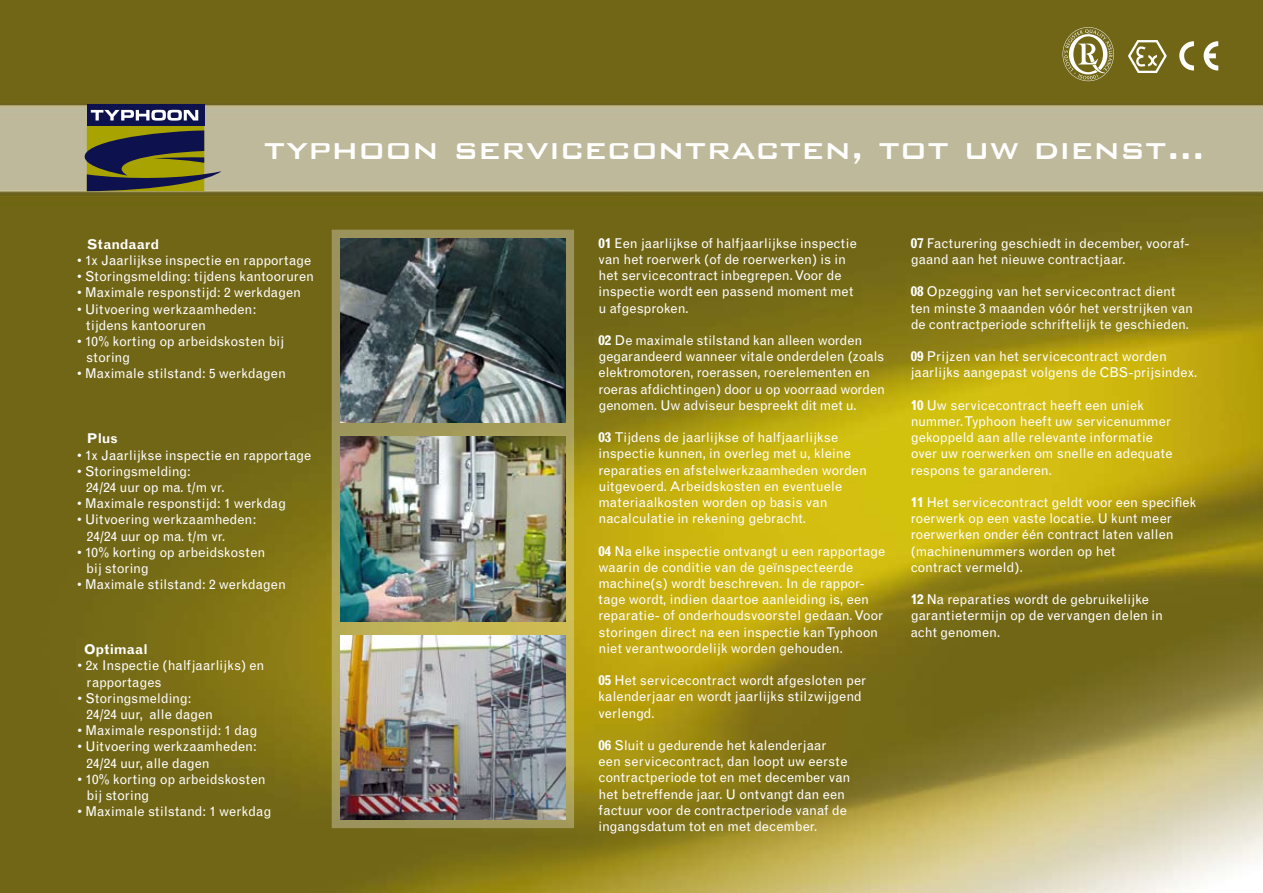
<style>
.page{position:relative;width:1263px;height:893px;background:#fff}
.page>*{position:absolute;margin:0;border:0;box-sizing:border-box;transform-origin:0 0}
.t1{font:500 37.5px "Bank Gothic";color:#fff}
.t2{font:13.5px/16.2px "Grotesque";color:#fff}
.t3{font:700 13.5px "Grotesque";letter-spacing:.005em;color:#fff}
.s1{font-weight:700}
</style>
<div class="page">
<img style="left:0;top:0;width:1263px;height:893px">
<svg style="left:1062px;top:27px;width:52px;height:54px"></svg>
<svg style="left:1128px;top:40px;width:39px;height:33px"></svg>
<svg style="left:1179px;top:41px;width:15px;height:30px"></svg>
<svg style="left:1204px;top:41px;width:14px;height:30px"></svg>
<div style="left:87px;top:104px;width:117px;height:22px;background:#0d124e"></div>
<svg style="left:70px;top:110px;width:152px;height:81px;background:#6c6c51"></svg>
<svg style="left:332px;top:230px;width:242px;height:598px;background:#aaa059"></svg>
<img style="left:340px;top:238px;width:226px;height:184px">
<img style="left:340px;top:437px;width:226px;height:184px">
<img style="left:340px;top:635px;width:226px;height:185px">
<h1 class="t1" style="left:264px;top:120px;width:942px">typhoon servicecontracten, tot uw dienst…</h1>
<p class="t3" style="left:87px;top:236px;width:74px">Standaard</p>
<p class="t2" style="left:77px;top:252px;width:236px">• 1x Jaarlijkse inspectie en rapportage</p>
<p class="t2" style="left:77px;top:269px;width:238px">• Storingsmelding: tijdens kantooruren</p>
<p class="t2" style="left:77px;top:285px;width:225px">• Maximale responstijd: 2 werkdagen</p>
<p class="t2" style="left:86px;top:301px;width:172px;text-indent:-9px">• Uitvoering werkzaamheden: tijdens kantooruren</p>
<p class="t2" style="left:86px;top:333px;width:200px;text-indent:-9px">• 10% korting op arbeidskosten bij storing</p>
<p class="t2" style="left:77px;top:366px;width:210px">• Maximale stilstand: 5 werkdagen</p>
<p class="t3" style="left:87px;top:431px;width:32px">Plus</p>
<p class="t2" style="left:77px;top:447px;width:236px">• 1x Jaarlijkse inspectie en rapportage</p>
<p class="t2" style="left:86px;top:463px;width:140px;text-indent:-9px">• Storingsmelding:<br>24/24 uur op ma. t/m vr.</p>
<p class="t2" style="left:77px;top:495px;width:210px">• Maximale responstijd: 1 werkdag</p>
<p class="t2" style="left:87px;top:512px;width:171px;text-indent:-10px">• Uitvoering werkzaamheden:<br>24/24 uur op ma. t/m vr.</p>
<p class="t2" style="left:86px;top:544px;width:181px;text-indent:-9px">• 10% korting op arbeidskosten bij storing</p>
<p class="t2" style="left:77px;top:576px;width:210px">• Maximale stilstand: 2 werkdagen</p>
<p class="t3" style="left:84px;top:641px;width:65px">Optimaal</p>
<p class="t2" style="left:87px;top:658px;width:179px;text-indent:-9px">• 2x Inspectie (halfjaarlijks) en rapportages</p>
<p class="t2" style="left:87px;top:690px;width:128px;text-indent:-9px">• Storingsmelding:<br>24/24 uur, alle dagen</p>
<p class="t2" style="left:78px;top:722px;width:181px">• Maximale responstijd: 1 dag</p>
<p class="t2" style="left:87px;top:739px;width:172px;text-indent:-9px">• Uitvoering werkzaamheden:<br>24/24 uur, alle dagen</p>
<p class="t2" style="left:87px;top:771px;width:181px;text-indent:-9px">• 10% korting op arbeidskosten bij storing</p>
<p class="t2" style="left:78px;top:803px;width:195px">• Maximale stilstand: 1 werkdag</p>
<p class="t2" style="left:598px;top:235px;width:260px"><span class="s1">01</span> Een jaarlijkse of halfjaarlijkse inspectie van het roerwerk (of de roerwerken) is in het servicecontract inbegrepen. Voor de inspectie wordt een passend moment met u afgesproken.</p>
<p class="t2" style="left:598px;top:332px;width:288px"><span class="s1">02</span> De maximale stilstand kan alleen worden gegarandeerd wanneer vitale onderdelen (zoals elektromotoren, roerassen, roerelementen en roeras afdichtingen) door u op voorraad worden genomen. Uw adviseur bespreekt dit met u.</p>
<p class="t2" style="left:598px;top:429px;width:270px"><span class="s1">03</span> Tijdens de jaarlijkse of halfjaarlijkse inspectie kunnen, in overleg met u, kleine reparaties en afstelwerkzaamheden worden uitgevoerd. Arbeidskosten en eventuele materiaalkosten worden op basis van nacalculatie in rekening gebracht.</p>
<p class="t2" style="left:598px;top:543px;width:288px"><span class="s1">04</span> Na elke inspectie ontvangt u een rapportage waarin de conditie van de geïnspecteerde machine(s) wordt beschreven. In de rappor&shy;tage wordt, indien daartoe aanleiding is, een reparatie- of onderhoudsvoorstel gedaan. Voor storingen direct na een inspectie kan Typhoon niet verantwoordelijk worden gehouden.</p>
<p class="t2" style="left:598px;top:672px;width:269px"><span class="s1">05</span> Het servicecontract wordt afgesloten per kalenderjaar en wordt jaarlijks stilzwijgend verlengd.</p>
<p class="t2" style="left:598px;top:737px;width:254px"><span class="s1">06</span> Sluit u gedurende het kalenderjaar een servicecontract, dan loopt uw eerste contractperiode tot en met december van het betreffende jaar. U ontvangt dan een factuur voor de contractperiode vanaf de ingangsdatum tot en met december.</p>
<p class="t2" style="left:911px;top:235px;width:280px"><span class="s1">07</span> Facturering geschiedt in december, vooraf&shy;gaand aan het nieuwe contractjaar.</p>
<p class="t2" style="left:911px;top:284px;width:284px"><span class="s1">08</span> Opzegging van het servicecontract dient ten minste 3 maanden vóór het verstrijken van de contractperiode schriftelijk te geschieden.</p>
<p class="t2" style="left:911px;top:348px;width:288px"><span class="s1">09</span> Prijzen van het servicecontract worden jaarlijks aangepast volgens de CBS-prijsindex.</p>
<p class="t2" style="left:911px;top:397px;width:264px"><span class="s1">10</span> Uw servicecontract heeft een uniek nummer. Typhoon heeft uw servicenummer gekoppeld aan alle relevante informatie over uw roerwerken om snelle en adequate respons te garanderen.</p>
<p class="t2" style="left:911px;top:494px;width:287px"><span class="s1">11</span> Het servicecontract geldt voor een specifiek roerwerk op een vaste locatie. U kunt meer roerwerken onder één contract laten vallen (machinenummers worden op het<br>contract vermeld).</p>
<p class="t2" style="left:911px;top:591px;width:254px"><span class="s1">12</span> Na reparaties wordt de gebruikelijke garantietermijn op de vervangen delen in acht genomen.</p>
</div>
